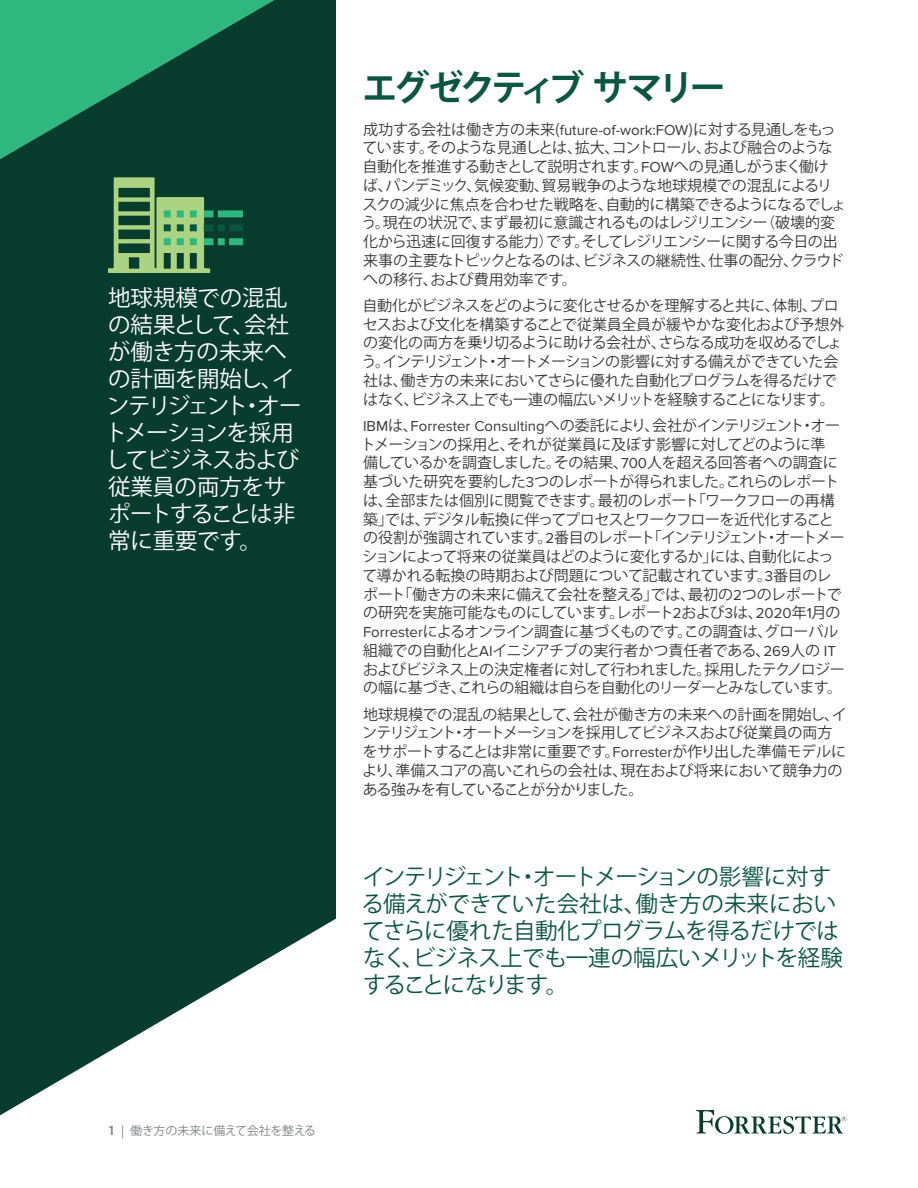
<style>
.page{position:relative;width:918px;height:1188px;background:#fff}
.page>*{position:absolute;margin:0;border:0;box-sizing:border-box;transform-origin:0 0}
.Heading_1{font:700 36px "Koz Go Pro";letter-spacing:-.12em;color:#0b5640}
.Call-out_green{font:22.5px/27px "Koz Go Pro";letter-spacing:-.04em;color:#0b5640}
.Call-out_white{font:22.5px/27px "Koz Go Pro";letter-spacing:-.02em;color:#fff}
.t1{font:15px/18.8px "Koz Go Pro";letter-spacing:-.03em;color:#383839}
.t2{font:12px "Koz Go Pro";letter-spacing:-.02em;color:#808285}
.s1{font-family:"Proxima Nova"}
.s2{font-weight:700}
</style>
<div class="page">
<svg style="left:0;top:0;width:336px;height:1115px;background:#215041"></svg>
<svg style="left:0;top:0;width:274px;height:159px;background:#1c7956"></svg>
<svg style="left:696px;top:1110px;width:150px;height:24px"></svg>
<svg style="left:108px;top:177px;width:135px;height:96px;background:#4d8154"></svg>
<p class="Call-out_white" style="left:105px;top:285px;width:198px">地球規模での混乱の結果として、会社が働き方の未来への計画を開始し、インテリジェント・オートメーションを採用してビジネスおよび従業員の両方をサポートすることは非常に重要です。</p>
<p class="Heading_1" style="left:362px;top:65px;width:365px">エグゼクティブサマリー</p>
<p class="t1" style="left:362px;top:120px;width:486px">成功する会社は働き方の未来(<span class="s1">future-of-work:FOW</span>)に対する見通しをもっています。そのような見通しとは、拡大、コントロール、および融合のような自動化を推進する動きとして説明されます。<span class="s1">FOW</span>への見通しがうまく働けば、パンデミック、気候変動、貿易戦争のような地球規模での混乱によるリスクの減少に焦点を合わせた戦略を、自動的に構築できるようになるでしょう。現在の状況で、まず最初に意識されるものはレジリエンシー（破壊的変化から迅速に回復する能力）です。そしてレジリエンシーに関する今日の出来事の主要なトピックとなるのは、ビジネスの継続性、仕事の配分、クラウドへの移行、および費用効率です。</p>
<p class="t1" style="left:362px;top:296px;width:484px">自動化がビジネスをどのように変化させるかを理解すると共に、体制、プロセスおよび文化を構築することで従業員全員が緩やかな変化および予想外の変化の両方を乗り切るように助ける会社が、さらなる成功を収めるでしょう。インテリジェント・オートメーションの影響に対する備えができていた会社は、働き方の未来においてさらに優れた自動化プログラムを得るだけではなく、ビジネス上でも一連の幅広いメリットを経験することになります。</p>
<p class="t1" style="left:361px;top:416px;width:486px"><span class="s1">IBM</span>は、<span class="s1">Forrester Consulting</span>への委託により、会社がインテリジェント・オートメーションの採用と、それが従業員に及ぼす影響に対してどのように準<br>備しているかを調査しました。その結果、<span class="s1">700</span>人を超える回答者への調査に基づいた研究を要約した<span class="s1">3</span>つのレポートが得られました。これらのレポートは、全部または個別に閲覧できます。最初のレポート「ワークフローの再構築」では、デジタル転換に伴ってプロセスとワークフローを近代化することの役割が強調されています。<span class="s1">2</span>番目のレポート「インテリジェント・オートメーションによって将来の従業員はどのように変化するか」には、自動化によって導かれる転換の時期および問題について記載されています。<span class="s1">3</span>番目のレポート「働き方の未来に備えて会社を整える」では、最初の<span class="s1">2</span>つのレポートでの研究を実施可能なものにしています。レポート<span class="s1">2</span>および<span class="s1">3</span>は、<span class="s1">2020</span>年<span class="s1">1</span>月の<span class="s1">Forrester</span>によるオンライン調査に基づくものです。この調査は、グローバル組織での自動化と<span class="s1">AI</span>イニシアチブの実行者かつ責任者である、<span class="s1">269</span>人の <span class="s1">IT</span>およびビジネス上の決定権者に対して行われました。採用したテクノロジーの幅に基づき、これらの組織は自らを自動化のリーダーとみなしています。</p>
<p class="t1" style="left:362px;top:705px;width:486px">地球規模での混乱の結果として、会社が働き方の未来への計画を開始し、インテリジェント・オートメーションを採用してビジネスおよび従業員の両方をサポートすることは非常に重要です。<span class="s1">Forrester</span>が作り出した準備モデルにより、準備スコアの高いこれらの会社は、現在および将来において競争力のある強みを有していることが分かりました。</p>
<p class="Call-out_green" style="left:362px;top:864px;width:483px">インテリジェント・オートメーションの影響に対する備えができていた会社は、働き方の未来においてさらに優れた自動化プログラムを得るだけではなく、ビジネス上でも一連の幅広いメリットを経験することになります。</p>
<p class="t2" style="left:108px;top:1123px;width:209px"><span class="s2">1</span> | 働き方の未来に備えて会社を整える</p>
</div>
